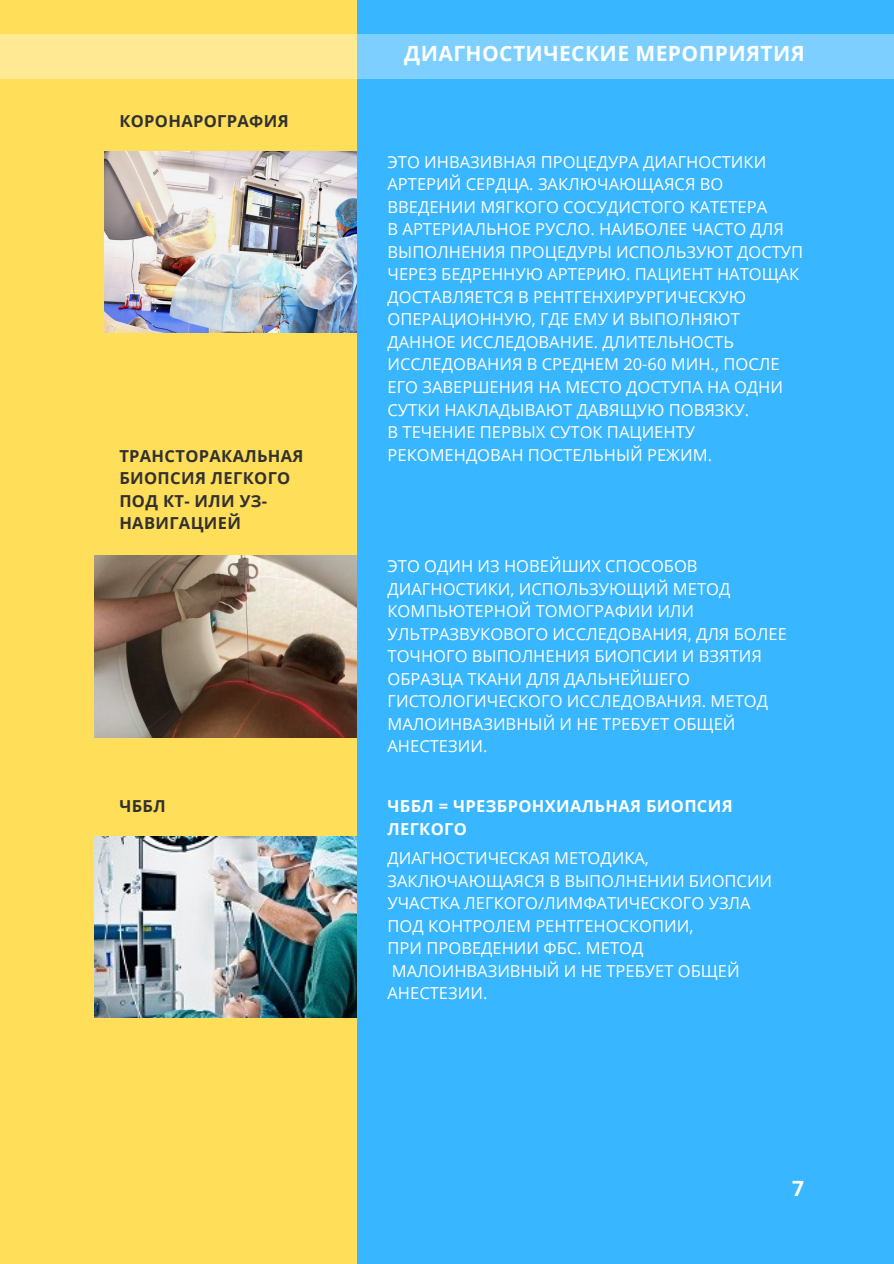
<style>
.page{position:relative;width:894px;height:1264px;background:#fff}
.page>*{position:absolute;margin:0;border:0;box-sizing:border-box;transform-origin:0 0}
.t1{font:700 21px "Open Sans";letter-spacing:.02em;color:#fff}
.t2{font:16.5px/22.5px "Open Sans";color:#fff}
.t3{font:700 16.5px/22.5px "Open Sans";letter-spacing:.02em;color:#323131}
.t4{font:700 16.5px/22.5px "Open Sans";letter-spacing:.02em;color:#fff}
</style>
<div class="page">
<div style="left:0;top:0;width:358px;height:1263px;background:#ffde59"></div>
<img style="left:104px;top:151px;width:254px;height:182px">
<img style="left:95px;top:836px;width:263px;height:181px">
<img style="left:95px;top:555px;width:263px;height:182px">
<div style="left:358px;top:0;width:535px;height:1263px;background:#38b6ff"></div>
<svg style="left:1px;top:34px;width:892px;height:44px;fill:#7ccfff"></svg>
<p class="t3" style="left:119px;top:109px;width:171px">КОРОНАРОГРАФИЯ</p>
<p class="t3" style="left:119px;top:444px;width:186px">ТРАНСТОРАКАЛЬНАЯ<br>БИОПСИЯ ЛЕГКОГО<br>ПОД КТ- ИЛИ УЗ-<br>НАВИГАЦИЕЙ</p>
<p class="t3" style="left:119px;top:794px;width:48px">ЧББЛ</p>
<p class="t1" style="left:404px;top:38px;width:402px">ДИАГНОСТИЧЕСКИЕ МЕРОПРИЯТИЯ</p>
<p class="t2" style="left:387px;top:150px;width:417px">ЭТО ИНВАЗИВНАЯ ПРОЦЕДУРА ДИАГНОСТИКИ АРТЕРИЙ СЕРДЦА. ЗАКЛЮЧАЮЩАЯСЯ ВО ВВЕДЕНИИ МЯГКОГО СОСУДИСТОГО КАТЕТЕРА<br>В АРТЕРИАЛЬНОЕ РУСЛО. НАИБОЛЕЕ ЧАСТО ДЛЯ ВЫПОЛНЕНИЯ ПРОЦЕДУРЫ ИСПОЛЬЗУЮТ ДОСТУП ЧЕРЕЗ БЕДРЕННУЮ АРТЕРИЮ. ПАЦИЕНТ НАТОЩАК ДОСТАВЛЯЕТСЯ В РЕНТГЕНХИРУРГИЧЕСКУЮ ОПЕРАЦИОННУЮ, ГДЕ ЕМУ И ВЫПОЛНЯЮТ ДАННОЕ ИССЛЕДОВАНИЕ. ДЛИТЕЛЬНОСТЬ ИССЛЕДОВАНИЯ В СРЕДНЕМ 20-60 МИН., ПОСЛЕ ЕГО ЗАВЕРШЕНИЯ НА МЕСТО ДОСТУПА НА ОДНИ СУТКИ НАКЛАДЫВАЮТ ДАВЯЩУЮ ПОВЯЗКУ.<br>В ТЕЧЕНИЕ ПЕРВЫХ СУТОК ПАЦИЕНТУ РЕКОМЕНДОВАН ПОСТЕЛЬНЫЙ РЕЖИМ.</p>
<p class="t2" style="left:387px;top:554px;width:401px">ЭТО ОДИН ИЗ НОВЕЙШИХ СПОСОБОВ<br>ДИАГНОСТИКИ, ИСПОЛЬЗУЮЩИЙ МЕТОД<br>КОМПЬЮТЕРНОЙ ТОМОГРАФИИ ИЛИ<br>УЛЬТРАЗВУКОВОГО ИССЛЕДОВАНИЯ, ДЛЯ БОЛЕЕ<br>ТОЧНОГО ВЫПОЛНЕНИЯ БИОПСИИ И ВЗЯТИЯ<br>ОБРАЗЦА ТКАНИ ДЛЯ ДАЛЬНЕЙШЕГО<br>ГИСТОЛОГИЧЕСКОГО ИССЛЕДОВАНИЯ. МЕТОД<br>МАЛОИНВАЗИВНЫЙ И НЕ ТРЕБУЕТ ОБЩЕЙ<br>АНЕСТЕЗИИ.</p>
<p class="t4" style="left:387px;top:794px;width:346px">ЧББЛ = ЧРЕЗБРОНХИАЛЬНАЯ БИОПСИЯ<br>ЛЕГКОГО</p>
<p class="t2" style="left:387px;top:846px;width:386px">ДИАГНОСТИЧЕСКАЯ МЕТОДИКА,<br>ЗАКЛЮЧАЮЩАЯСЯ В ВЫПОЛНЕНИИ БИОПСИИ<br>УЧАСТКА ЛЕГКОГО/ЛИМФАТИЧЕСКОГО УЗЛА<br>ПОД КОНТРОЛЕМ РЕНТГЕНОСКОПИИ,<br>ПРИ ПРОВЕДЕНИИ ФБС. МЕТОД<br>МАЛОИНВАЗИВНЫЙ И НЕ ТРЕБУЕТ ОБЩЕЙ<br>АНЕСТЕЗИИ.</p>
<p class="t1" style="left:792px;top:1173px;width:13px">7</p>
</div>
